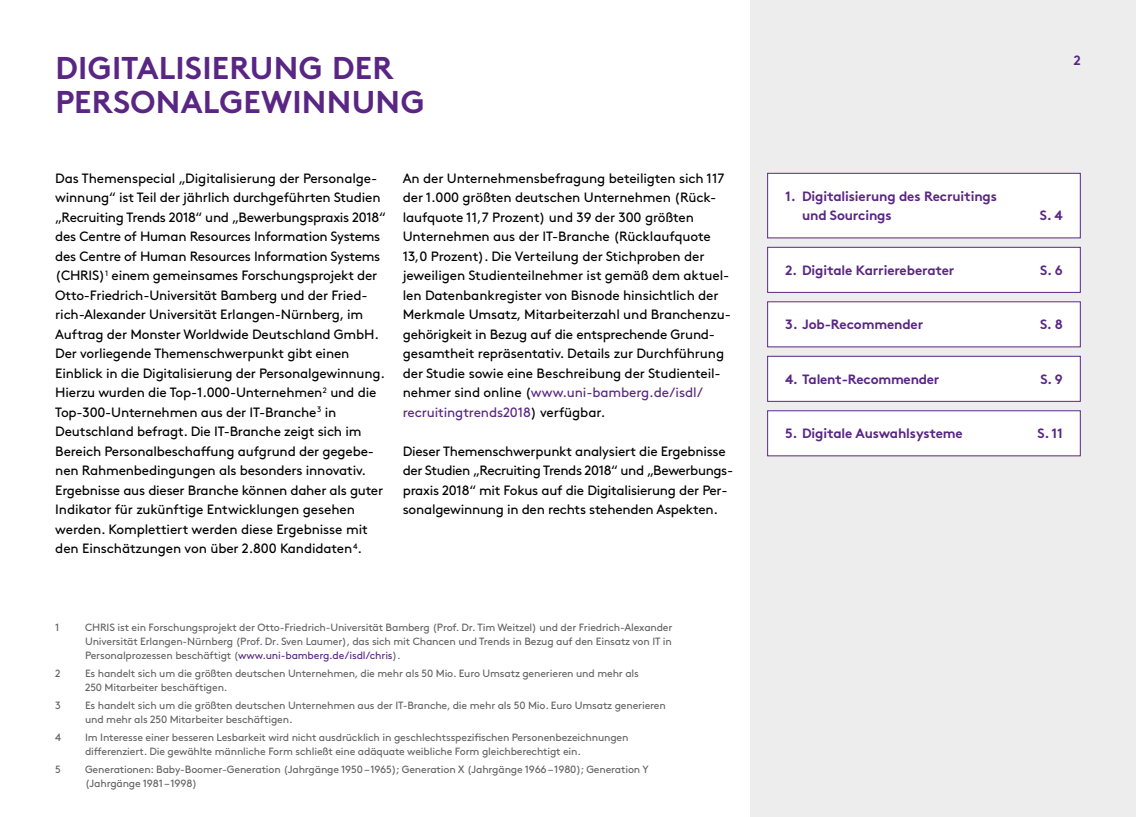
<style>
.page{position:relative;width:1136px;height:817px;background:#fff}
.page>*{position:absolute;margin:0;border:0;box-sizing:border-box;transform-origin:0 0}
.t1{font:700 31.5px/34.5px "Brown Std";letter-spacing:.01em;color:#592683}
.t2{font:13.5px/19.5px "Brown Std";letter-spacing:-.015em;color:#000}
.t3{font:700 13.5px/19.5px "Brown Std";letter-spacing:-.01em;color:#592683}
.t4{font:13.5px "Brown Std";letter-spacing:-.01em;color:#592683}
.t5{font:10.5px/13.8px "Brown Std";letter-spacing:-.015em;color:#646363}
.s1{color:#000}
.s2{color:#592683}
</style>
<div class="page">
<div style="left:750px;top:0;width:385px;height:816px;background:#ededed"></div>
<div style="left:767px;top:247px;width:313px;height:45px;background:#fff"></div>
<div style="left:767px;top:302px;width:313px;height:45px;background:#fff"></div>
<div style="left:767px;top:356px;width:313px;height:45px;background:#fff"></div>
<div style="left:767px;top:410px;width:313px;height:46px;background:#fff"></div>
<div style="left:767px;top:173px;width:313px;height:65px;background:#fff"></div>
<div style="left:767px;top:173px;width:313px;height:65px;border:1px solid #592683"></div>
<div style="left:767px;top:247px;width:313px;height:46px;border:1px solid #592683"></div>
<div style="left:767px;top:356px;width:313px;height:46px;border:1px solid #592683"></div>
<div style="left:767px;top:410px;width:313px;height:46px;border:1px solid #592683"></div>
<h1 class="t1" style="left:55px;top:50px;width:370px">DIGITALISIERUNG DER<br>PERSONALGEWINNUNG</h1>
<p class="t2" style="left:55px;top:168px;width:323px">Das Themenspecial „Digitalisierung der Personalge-</p>
<p class="t2" style="left:403px;top:168px;width:323px">An der Unternehmensbefragung beteiligten sich 117</p>
<p class="t2" style="left:55px;top:188px;width:327px">winnung“ ist Teil der jährlich durchgeführten Studien</p>
<p class="t2" style="left:403px;top:188px;width:315px">der 1.000 größten deutschen Unternehmen (Rück-</p>
<p class="t2" style="left:55px;top:207px;width:332px">„Recruiting Trends 2018“ und „Bewerbungspraxis 2018“</p>
<p class="t2" style="left:403px;top:207px;width:293px">laufquote 11,7 Prozent) und 39 der 300 größten</p>
<p class="t2" style="left:55px;top:227px;width:326px">des Centre of Human Resources Information Systems</p>
<p class="t2" style="left:403px;top:227px;width:309px">Unternehmen aus der IT-Branche (Rücklaufquote</p>
<p class="t2" style="left:55px;top:246px;width:326px">des Centre of Human Resources Information Systems</p>
<p class="t2" style="left:403px;top:246px;width:303px">13,0 Prozent). Die Verteilung der Stichproben der</p>
<p class="t2" style="left:55px;top:266px;width:323px">(CHRIS) <sup>1</sup> einem gemeinsames Forschungsprojekt der</p>
<p class="t2" style="left:403px;top:266px;width:328px">jeweiligen Studienteilnehmer ist gemäß dem aktuel-</p>
<p class="t2" style="left:55px;top:285px;width:314px">Otto-Friedrich-Universität Bamberg und der Fried-</p>
<p class="t2" style="left:403px;top:285px;width:317px">len Datenbankregister von Bisnode hinsichtlich der</p>
<p class="t2" style="left:55px;top:305px;width:309px">rich-Alexander Universität Erlangen-Nürnberg, im</p>
<p class="t2" style="left:403px;top:305px;width:330px">Merkmale Umsatz, Mitarbeiterzahl und Branchenzu-</p>
<p class="t2" style="left:55px;top:324px;width:325px">Auftrag der Monster Worldwide Deutschland GmbH.</p>
<p class="t2" style="left:403px;top:324px;width:314px">gehörigkeit in Bezug auf die entsprechende Grund-</p>
<p class="t2" style="left:55px;top:344px;width:295px">Der vorliegende Themenschwerpunkt gibt einen</p>
<p class="t2" style="left:403px;top:344px;width:323px">gesamtheit repräsentativ. Details zur Durchführung</p>
<p class="t2" style="left:55px;top:363px;width:331px">Einblick in die Digitalisierung der Personalgewinnung.</p>
<p class="t2" style="left:403px;top:363px;width:319px">der Studie sowie eine Beschreibung der Studienteil-</p>
<p class="t2" style="left:55px;top:383px;width:322px">Hierzu wurden die Top-1.000-Unternehmen <sup>2</sup> und die</p>
<p class="t4" style="left:403px;top:384px;width:302px"><span class="s1">nehmer sind online (</span>www.uni-bamberg.de/isdl/</p>
<p class="t2" style="left:55px;top:402px;width:282px">Top-300-Unternehmen aus der IT-Branche <sup>3</sup> in</p>
<p class="t4" style="left:403px;top:404px;width:204px">recruitingtrends2018<span class="s1">) verfügbar.</span></p>
<p class="t2" style="left:55px;top:422px;width:320px">Deutschland befragt. Die IT-Branche zeigt sich im<br>Bereich Personalbeschaffung aufgrund der gegebe-</p>
<p class="t2" style="left:403px;top:441px;width:324px">Dieser Themenschwerpunkt analysiert die Ergebnisse</p>
<p class="t2" style="left:55px;top:461px;width:312px">nen Rahmenbedingungen als besonders innovativ.</p>
<p class="t2" style="left:403px;top:461px;width:332px">der Studien „Recruiting Trends 2018“ und „Bewerbungs-</p>
<p class="t2" style="left:55px;top:480px;width:329px">Ergebnisse aus dieser Branche können daher als guter</p>
<p class="t2" style="left:403px;top:480px;width:326px">praxis 2018“ mit Fokus auf die Digitalisierung der Per-</p>
<p class="t2" style="left:55px;top:500px;width:301px">Indikator für zukünftige Entwicklungen gesehen</p>
<p class="t2" style="left:403px;top:500px;width:317px">sonalgewinnung in den rechts stehenden Aspekten.</p>
<p class="t2" style="left:55px;top:519px;width:314px">werden. Komplettiert werden diese Ergebnisse mit den Einschätzungen von über 2.800 Kandidaten <sup>4</sup>.</p>
<p class="t5" style="left:55px;top:620px;width:6px">1</p>
<p class="t5" style="left:85px;top:620px;width:589px;text-align:justify">CHRIS ist ein Forschungsprojekt der Otto-Friedrich-Universität Bamberg (Prof. Dr. Tim Weitzel) und der Friedrich-Alexander Universität Erlangen-Nürnberg (Prof. Dr. Sven Laumer), das sich mit Chancen und Trends in Bezug auf den Einsatz von IT in Personalprozessen beschäftigt (<span class="s2">www.uni-bamberg.de/isdl/chris</span>).</p>
<p class="t5" style="left:55px;top:666px;width:7px">2</p>
<p class="t5" style="left:85px;top:666px;width:555px">Es handelt sich um die größten deutschen Unternehmen, die mehr als 50 Mio. Euro Umsatz generieren und mehr als<br>250 Mitarbeiter beschäftigen.</p>
<p class="t5" style="left:55px;top:698px;width:7px">3</p>
<p class="t5" style="left:85px;top:698px;width:582px">Es handelt sich um die größten deutschen Unternehmen aus der IT-Branche, die mehr als 50 Mio. Euro Umsatz generieren und mehr als 250 Mitarbeiter beschäftigen.</p>
<p class="t5" style="left:55px;top:730px;width:7px">4</p>
<p class="t5" style="left:85px;top:730px;width:545px">Im Interesse einer besseren Lesbarkeit wird nicht ausdrücklich in geschlechtsspezifischen Personenbezeichnungen differenziert. Die gewählte männliche Form schließt eine adäquate weibliche Form gleichberechtigt ein.</p>
<p class="t5" style="left:55px;top:762px;width:7px">5</p>
<p class="t5" style="left:85px;top:762px;width:565px">Generationen: Baby-Boomer-Generation (Jahrgänge 1950 – 1965); Generation X (Jahrgänge 1966 – 1980); Generation Y (Jahrgänge 1981 – 1998)</p>
<p class="t3" style="left:1073px;top:51px;width:9px">2</p>
<p class="t3" style="left:802px;top:186px;width:196px;text-indent:-17px">1. Digitalisierung des Recruitings und Sourcings</p>
<p class="t3" style="left:1039px;top:206px;width:24px">S. 4</p>
<p class="t3" style="left:785px;top:260px;width:171px">2. Digitale Karriereberater</p>
<p class="t3" style="left:1040px;top:260px;width:24px">S. 6</p>
<p class="t3" style="left:785px;top:315px;width:140px">3. Job-Recommender</p>
<p class="t3" style="left:1039px;top:315px;width:24px">S. 8</p>
<p class="t3" style="left:785px;top:369px;width:156px">4. Talent-Recommender</p>
<p class="t3" style="left:1040px;top:369px;width:24px">S. 9</p>
<p class="t3" style="left:785px;top:424px;width:179px">5. Digitale Auswahlsysteme</p>
<p class="t3" style="left:1037px;top:424px;width:27px">S. 11</p>
</div>
